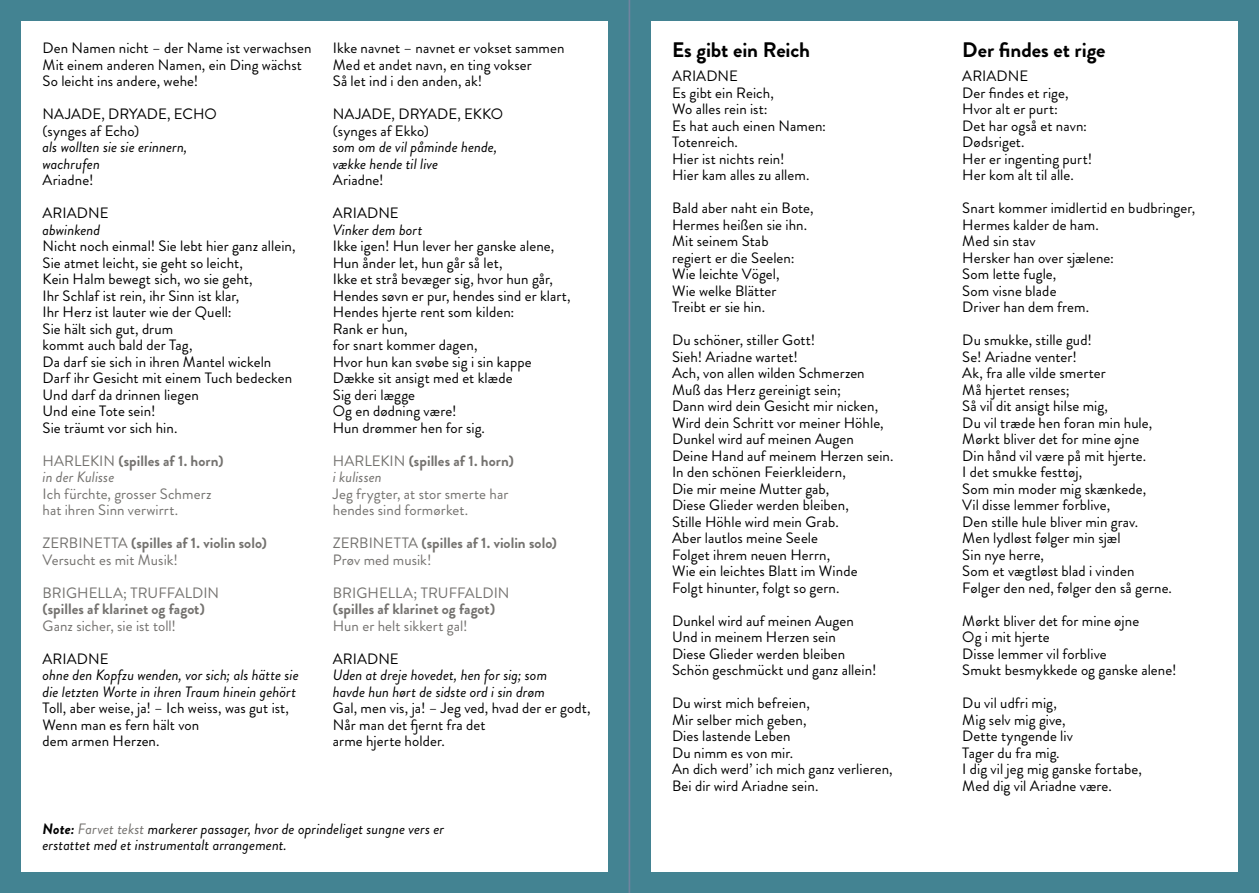
<style>
.page{position:relative;width:1259px;height:893px;background:#fff}
.page>*{position:absolute;margin:0;border:0;box-sizing:border-box;transform-origin:0 0}
.t1{font:700 21px "Brandon Grotesque";letter-spacing:-.005em;color:#000}
.t2{font:15px/16.5px "Brandon Grotesque";letter-spacing:.005em;color:#000}
.t3{font:italic 15px/16.5px "Brandon Grotesque";color:#000}
.t4{font:15px/16.5px "Brandon Grotesque";letter-spacing:.005em;color:#74726f}
.t5{font:700 15px/16.5px "Brandon Grotesque";letter-spacing:.005em;color:#74726f}
.s1{font-weight:400}
.s2{font-weight:400;font-style:italic}
.s3{font-weight:700}
.s4{color:#74726f}
</style>
<div class="page">
<div style="left:0;top:0;width:629px;height:893px;background:#438392"></div>
<div style="left:629px;top:0;width:630px;height:893px;background:#438392"></div>
<div style="left:21px;top:21px;width:587px;height:851px;background:#fff"></div>
<div style="left:651px;top:21px;width:586px;height:851px;background:#fff"></div>
<p class="t2" style="left:43px;top:40px;width:270px">Den Namen nicht – der Name ist verwachsen<br>Mit einem anderen Namen, ein Ding wächst<br>So leicht ins andere, wehe!</p>
<p class="t2" style="left:43px;top:106px;width:176px">NAJADE, DRYADE, ECHO (synges af Echo)</p>
<p class="t3" style="left:43px;top:139px;width:146px">als wollten sie sie erinnern, wachrufen</p>
<p class="t2" style="left:43px;top:172px;width:52px">Ariadne!</p>
<p class="t2" style="left:43px;top:205px;width:68px">ARIADNE</p>
<p class="t3" style="left:43px;top:221px;width:59px">abwinkend</p>
<p class="t2" style="left:43px;top:238px;width:255px">Nicht noch einmal! Sie lebt hier ganz allein,<br>Sie atmet leicht, sie geht so leicht,<br>Kein Halm bewegt sich, wo sie geht,<br>Ihr Schlaf ist rein, ihr Sinn ist klar,<br>Ihr Herz ist lauter wie der Quell:<br>Sie hält sich gut, drum<br>kommt auch bald der Tag,<br>Da darf sie sich in ihren Mantel wickeln<br>Darf ihr Gesicht mit einem Tuch bedecken<br>Und darf da drinnen liegen<br>Und eine Tote sein!<br>Sie träumt vor sich hin.</p>
<p class="t5" style="left:43px;top:452px;width:183px"><span class="s1">HARLEKIN</span> (spilles af 1. horn) <span class="s2">in der Kulisse</span></p>
<p class="t4" style="left:43px;top:485px;width:170px">Ich fürchte, grosser Schmerz hat ihren Sinn verwirrt.</p>
<p class="t4" style="left:43px;top:535px;width:226px">ZERBINETTA <span class="s3">(spilles af 1. violin solo)<br></span>Versucht es mit Musik!</p>
<p class="t4" style="left:43px;top:584px;width:178px">BRIGHELLA; TRUFFALDIN</p>
<p class="t5" style="left:43px;top:601px;width:164px">(spilles af klarinet og fagot)</p>
<p class="t4" style="left:43px;top:617px;width:135px">Ganz sicher, sie ist toll!</p>
<p class="t2" style="left:43px;top:650px;width:68px">ARIADNE</p>
<p class="t3" style="left:43px;top:667px;width:258px">ohne den Kopfzu wenden, vor sich; als hätte sie die letzten Worte in ihren Traum hinein gehört</p>
<p class="t2" style="left:43px;top:700px;width:248px">Toll, aber weise, ja! – Ich weiss, was gut ist,<br>Wenn man es fern hält von<br>dem armen Herzen.</p>
<p class="t2" style="left:333px;top:40px;width:233px">Ikke navnet – navnet er vokset sammen<br>Med et andet navn, en ting vokser<br>Så let ind i den anden, ak!</p>
<p class="t2" style="left:333px;top:106px;width:172px">NAJADE, DRYADE, EKKO (synges af Ekko)</p>
<p class="t3" style="left:333px;top:139px;width:166px">som om de vil påminde hende, vække hende til live</p>
<p class="t2" style="left:333px;top:172px;width:52px">Ariadne!</p>
<p class="t2" style="left:333px;top:205px;width:68px">ARIADNE</p>
<p class="t3" style="left:333px;top:221px;width:91px">Vinker dem bort</p>
<p class="t2" style="left:333px;top:238px;width:239px">Ikke igen! Hun lever her ganske alene,<br>Hun ånder let, hun går så let,<br>Ikke et strå bevæger sig, hvor hun går,<br>Hendes søvn er pur, hendes sind er klart,<br>Hendes hjerte rent som kilden:<br>Rank er hun,<br>for snart kommer dagen,<br>Hvor hun kan svøbe sig i sin kappe<br>Dække sit ansigt med et klæde<br>Sig deri lægge<br>Og en dødning være!<br>Hun drømmer hen for sig.</p>
<p class="t5" style="left:333px;top:452px;width:183px"><span class="s1">HARLEKIN</span> (spilles af 1. horn) <span class="s2">i kulissen</span></p>
<p class="t4" style="left:333px;top:485px;width:177px">Jeg frygter, at stor smerte har hendes sind formørket.</p>
<p class="t4" style="left:333px;top:535px;width:226px">ZERBINETTA <span class="s3">(spilles af 1. violin solo)<br></span>Prøv med musik!</p>
<p class="t4" style="left:333px;top:584px;width:178px">BRIGHELLA; TRUFFALDIN</p>
<p class="t5" style="left:333px;top:601px;width:164px">(spilles af klarinet og fagot)</p>
<p class="t4" style="left:333px;top:617px;width:136px">Hun er helt sikkert gal!</p>
<p class="t2" style="left:333px;top:650px;width:68px">ARIADNE</p>
<p class="t3" style="left:333px;top:667px;width:216px">Uden at dreje hovedet, hen for sig; som havde hun hørt de sidste ord i sin drøm</p>
<p class="t2" style="left:333px;top:700px;width:259px">Gal, men vis, ja! – Jeg ved, hvad der er godt,<br>Når man det fjernt fra det<br>arme hjerte holder.</p>
<p class="t3" style="left:43px;top:821px;width:403px"><span class="s3">Note:</span> <span class="s4">Farvet tekst</span> markerer passager, hvor de oprindeliget sungne vers er erstattet med et instrumentalt arrangement.</p>
<h1 class="t1" style="left:672px;top:35px;width:140px">Es gibt ein Reich</h1>
<p class="t2" style="left:672px;top:68px;width:156px">ARIADNE<br>Es gibt ein Reich,<br>Wo alles rein ist:<br>Es hat auch einen Namen:<br>Totenreich.<br>Hier ist nichts rein!<br>Hier kam alles zu allem.</p>
<p class="t2" style="left:672px;top:200px;width:143px">Bald aber naht ein Bote,<br>Hermes heißen sie ihn.<br>Mit seinem Stab<br>regiert er die Seelen:<br>Wie leichte Vögel,<br>Wie welke Blätter<br>Treibt er sie hin.</p>
<p class="t2" style="left:672px;top:332px;width:223px">Du schöner, stiller Gott!<br>Sieh! Ariadne wartet!<br>Ach, von allen wilden Schmerzen<br>Muß das Herz gereinigt sein;<br>Dann wird dein Gesicht mir nicken,<br>Wird dein Schritt vor meiner Höhle,<br>Dunkel wird auf meinen Augen<br>Deine Hand auf meinem Herzen sein.<br>In den schönen Feierkleidern,<br>Die mir meine Mutter gab,<br>Diese Glieder werden bleiben,<br>Stille Höhle wird mein Grab.<br>Aber lautlos meine Seele<br>Folget ihrem neuen Herrn,<br>Wie ein leichtes Blatt im Winde<br>Folgt hinunter, folgt so gern.</p>
<p class="t2" style="left:672px;top:613px;width:206px">Dunkel wird auf meinen Augen<br>Und in meinem Herzen sein<br>Diese Glieder werden bleiben<br>Schön geschmückt und ganz allein!</p>
<p class="t2" style="left:672px;top:695px;width:222px">Du wirst mich befreien,<br>Mir selber mich geben,<br>Dies lastende Leben<br>Du nimm es von mir.<br>An dich werd’ ich mich ganz verlieren,<br>Bei dir wird Ariadne sein.</p>
<h1 class="t1" style="left:962px;top:35px;width:145px">Der findes et rige</h1>
<p class="t2" style="left:962px;top:68px;width:131px">ARIADNE<br>Der findes et rige,<br>Hvor alt er purt:<br>Det har også et navn:<br>Dødsriget.<br>Her er ingenting purt!<br>Her kom alt til alle.</p>
<p class="t2" style="left:962px;top:200px;width:234px">Snart kommer imidlertid en budbringer,<br>Hermes kalder de ham.<br>Med sin stav<br>Hersker han over sjælene:<br>Som lette fugle,<br>Som visne blade<br>Driver han dem frem.</p>
<p class="t2" style="left:962px;top:332px;width:211px">Du smukke, stille gud!<br>Se! Ariadne venter!<br>Ak, fra alle vilde smerter<br>Må hjertet renses;<br>Så vil dit ansigt hilse mig,<br>Du vil træde hen foran min hule,<br>Mørkt bliver det for mine øjne<br>Din hånd vil være på mit hjerte.<br>I det smukke festtøj,<br>Som min moder mig skænkede,<br>Vil disse lemmer forblive,<br>Den stille hule bliver min grav.<br>Men lydløst følger min sjæl<br>Sin nye herre,<br>Som et vægtløst blad i vinden<br>Følger den ned, følger den så gerne.</p>
<p class="t2" style="left:962px;top:613px;width:216px">Mørkt bliver det for mine øjne<br>Og i mit hjerte<br>Disse lemmer vil forblive<br>Smukt besmykkede og ganske alene!</p>
<p class="t2" style="left:962px;top:695px;width:181px">Du vil udfri mig,<br>Mig selv mig give,<br>Dette tyngende liv<br>Tager du fra mig.<br>I dig vil jeg mig ganske fortabe,<br>Med dig vil Ariadne være.</p>
</div>
